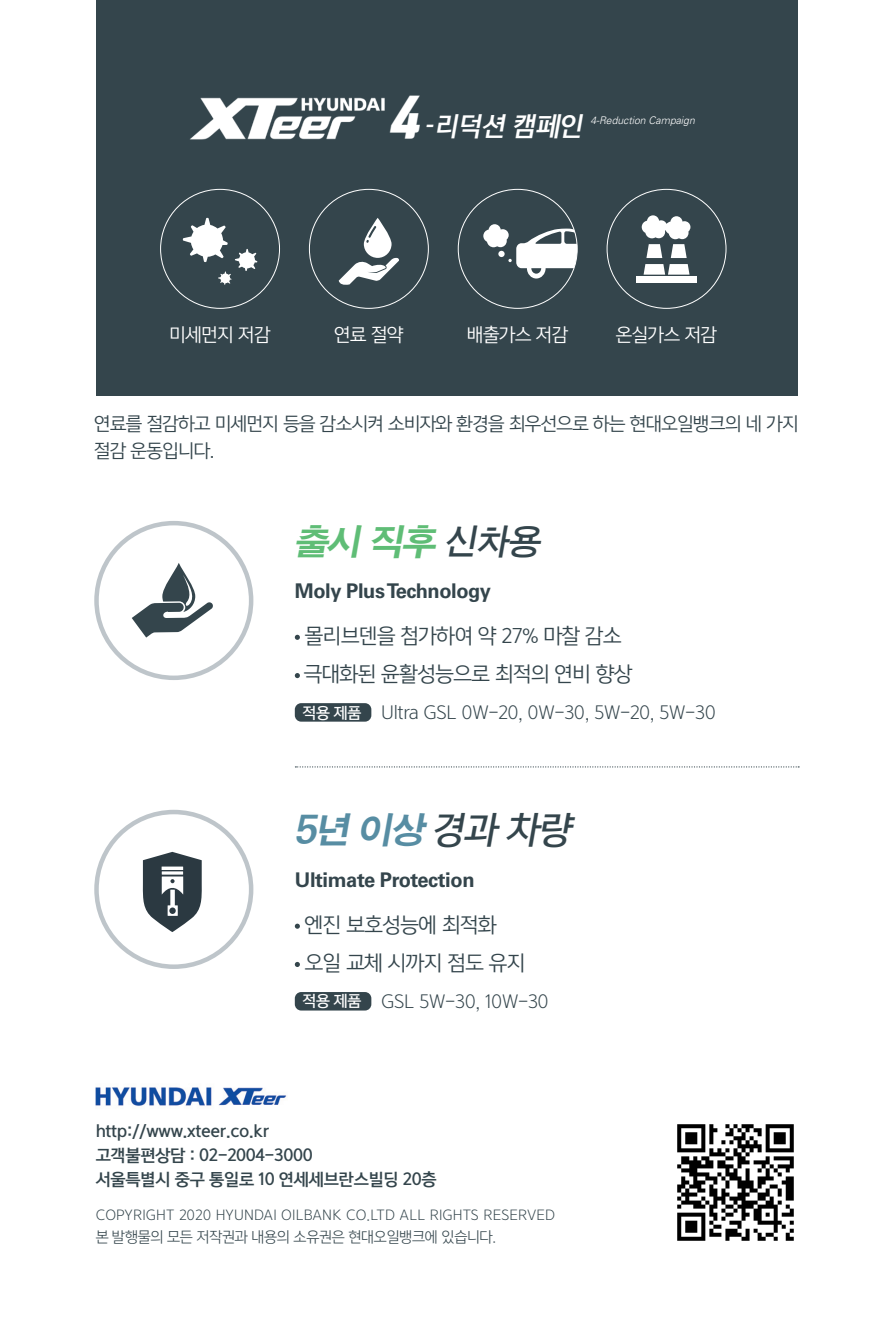
<style>
.page{position:relative;width:893px;height:1340px;background:#fff}
.page>*{position:absolute;margin:0;border:0;box-sizing:border-box;transform-origin:0 0}
.t1{font:italic 37.12px "SMK Gothic Std";color:#578da3}
.t2{font:italic 37.12px "SMK Gothic Std";color:#5fbd76}
.t3{font:italic 24.75px "Yoon Gothic Pro 770";color:#fff;scale:.5 1}
.t4{font:20.25px "Yoon Gothic Pro 740";letter-spacing:-.02em;color:#34454c}
.t5{font:700 20.25px "Univers LT Std";letter-spacing:-.02em;color:#34454c}
.t6{font:19.12px "Yoon Gothic Pro 730";letter-spacing:-.02em;color:#34454c}
.t7{font:18px/27px "Yoon Gothic Pro 740";letter-spacing:-.03em;color:#34454c}
.t8{font:18px "Yoon Gothic Pro 740";letter-spacing:-.02em;color:#fff}
.t9{font:15.75px "Yoon Gothic Pro 770";letter-spacing:-.02em;color:#34454c}
.t10{font:14.62px "Yoon Gothic Pro 730";letter-spacing:.01em;color:#34454c}
.t11{font:14.62px "Yoon Gothic Pro 730";letter-spacing:-.02em;color:#34454c}
.t12{font:14.62px "Yoon Gothic Pro 760";letter-spacing:-.02em;color:#fff}
.t13{font:italic 300 10.58px "Univers LT Std";color:#fff}
.s1{font-family:"Tmon Monsori OTF Black";font-size:49.5px}
.s2{font-family:"SM3 S Pgo T";font-size:34.88px;color:#34454c}
.s3{font-family:"Yoon Gothic Pro 760";font-size:34.88px;color:#34454c}
</style>
<div class="page">
<img style="left:677px;top:1124px;width:117px;height:117px">
<img style="left:96px;top:1087px;width:191px;height:19px">
<div style="left:96px;top:0;width:701px;height:395px;background:#34454c"></div>
<svg style="left:183px;top:218px;width:74px;height:67px"></svg>
<svg style="left:339px;top:218px;width:60px;height:67px"></svg>
<svg style="left:483px;top:224px;width:94px;height:54px"></svg>
<div style="left:636px;top:276px;width:61px;height:6px;background:#fff"></div>
<svg style="left:642px;top:215px;width:48px;height:43px"></svg>
<svg style="left:644px;top:264px;width:45px;height:11px"></svg>
<div style="left:94px;top:809px;width:159px;height:160px;border:4px solid #bec5ca;border-radius:50%"></div>
<svg style="left:295px;top:923px;width:5px;height:5px"></svg>
<svg style="left:295px;top:961px;width:5px;height:6px"></svg>
<div style="left:295px;top:992px;width:76px;height:18px;background:#34454c;border-radius:6px"></div>
<svg style="left:295px;top:634px;width:5px;height:6px"></svg>
<svg style="left:295px;top:673px;width:5px;height:5px"></svg>
<div style="left:295px;top:703px;width:76px;height:18px;background:#34454c;border-radius:6px"></div>
<div style="left:94px;top:521px;width:159px;height:159px;border:4px solid #bec5ca;border-radius:50%"></div>
<svg style="left:295px;top:766px;width:504px;height:1px"></svg>
<svg style="left:143px;top:851px;width:59px;height:81px"></svg>
<svg style="left:132px;top:563px;width:81px;height:74px"></svg>
<img style="left:190px;top:97px;width:195px;height:43px">
<p class="t3" style="left:390px;top:108px;width:399px"><span class="s1">4</span> –리덕션 캠페인</p>
<p class="t13" style="left:590px;top:114px;width:106px">4-Reduction Campaign</p>
<p class="t8" style="left:169px;top:323px;width:103px">미세먼지 저감</p>
<p class="t8" style="left:334px;top:323px;width:71px">연료 절약</p>
<p class="t8" style="left:467px;top:323px;width:103px">배출가스 저감</p>
<p class="t8" style="left:616px;top:323px;width:103px">온실가스 저감</p>
<p class="t7" style="left:94px;top:410px;width:706px">연료를 절감하고 미세먼지 등을 감소시켜 소비자와 환경을 최우선으로 하는 현대오일뱅크의 네 가지 절감 운동입니다.</p>
<p class="t2" style="left:293px;top:522px;width:257px">출시 직후 <span class="s2">신차용</span></p>
<p class="t5" style="left:295px;top:579px;width:198px">Moly Plus Technology</p>
<p class="t4" style="left:305px;top:623px;width:318px">몰리브덴을 첨가하여 약 27% 마찰 감소</p>
<p class="t4" style="left:304px;top:661px;width:330px">극대화된 윤활성능으로 최적의 연비 향상</p>
<p class="t12" style="left:303px;top:702px;width:60px">적용 제품</p>
<p class="t6" style="left:381px;top:700px;width:336px">Ultra GSL 0W-20, 0W-30, 5W-20, 5W-30</p>
<p class="t1" style="left:293px;top:811px;width:288px">5년 이상 <span class="s3">경과 차량</span></p>
<p class="t5" style="left:295px;top:868px;width:181px">Ultimate Protection</p>
<p class="t4" style="left:305px;top:912px;width:193px">엔진 보호성능에 최적화</p>
<p class="t4" style="left:305px;top:950px;width:222px">오일 교체 시까지 점도 유지</p>
<p class="t12" style="left:303px;top:991px;width:60px">적용 제품</p>
<p class="t6" style="left:381px;top:989px;width:169px">GSL 5W-30, 10W-30</p>
<p class="t9" style="left:96px;top:1120px;width:175px">http://www.xteer.co.kr</p>
<p class="t9" style="left:96px;top:1143px;width:219px">고객불편상담 : 02-2004-3000</p>
<p class="t9" style="left:96px;top:1167px;width:342px">서울특별시 중구 통일로 10 연세세브란스빌딩 20층</p>
<p class="t10" style="left:96px;top:1206px;width:461px">COPYRIGHT 2020 HYUNDAI OILBANK CO.LTD ALL RIGHTS RESERVED</p>
<p class="t11" style="left:96px;top:1227px;width:402px">본 발행물의 모든 저작권과 내용의 소유권은 현대오일뱅크에 있습니다.</p>
</div>
